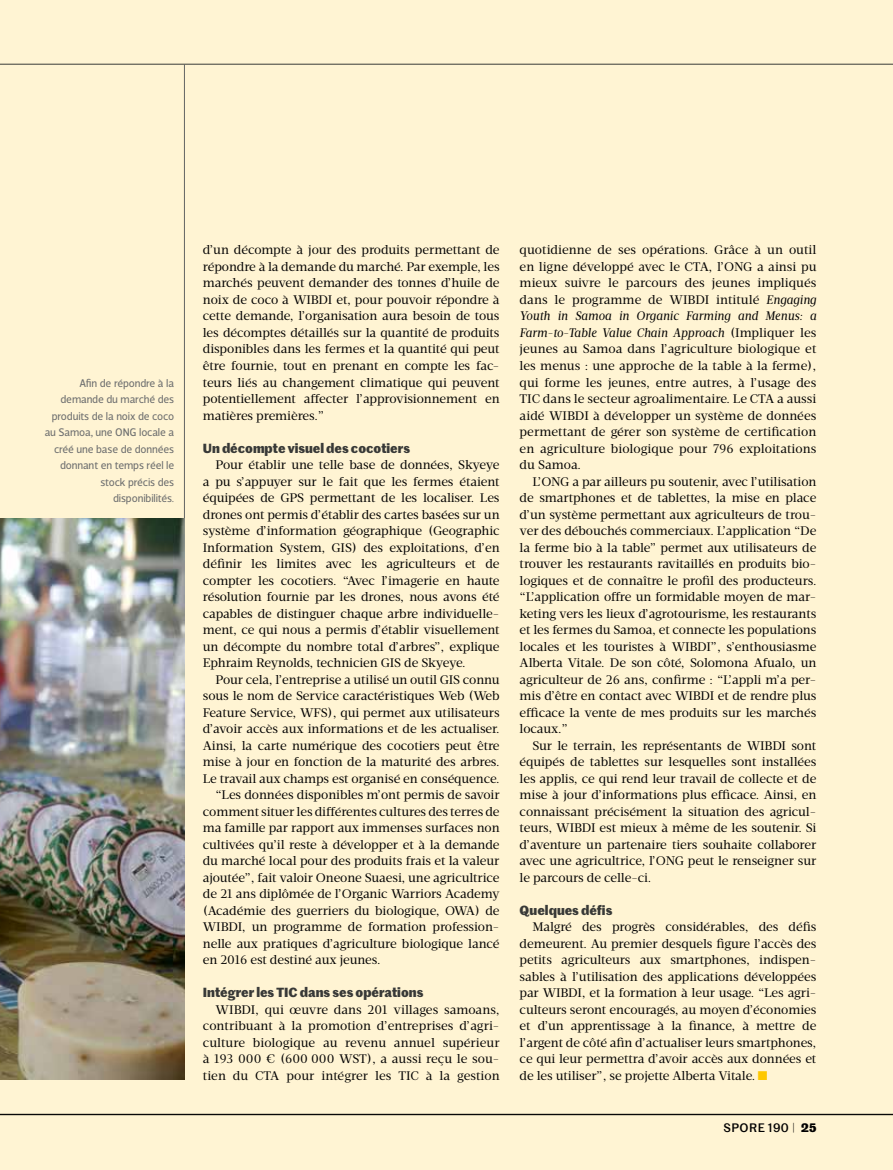
<style>
.page{position:relative;width:893px;height:1170px;background:#fff}
.page>*{position:absolute;margin:0;border:0;box-sizing:border-box;transform-origin:0 0}
.t1{font:700 12.9px "Marr Sans";color:#383937}
.t2{font:12.75px/16.5px "Velino Text";letter-spacing:-.005em;color:#000;text-align:justify}
.t3{font:500 12px "Marr Sans";letter-spacing:.035em;color:#000}
.t4{font:11.25px/16.5px "Velino Sans";letter-spacing:-.01em;color:#6f7070;text-align:right}
.s1{font-style:italic}
.s2{color:#fec800}
.s3{font-weight:300}
.s4{font-weight:700}
</style>
<div class="page">
<div style="left:0;top:0;width:893px;height:1169px;background:#fff4d3"></div>
<hr style="left:0;top:64px;width:893px;height:1px;background:#383937">
<hr style="left:0;top:1113px;width:893px;height:1px;background:#000">
<hr style="left:184px;top:64px;width:1px;height:1015px;background:#626463">
<img style="left:0;top:519px;width:185px;height:560px">
<hr style="left:0;top:1114px;width:893px;height:1px;background:#000">
<p class="t4" style="left:45px;top:374px;width:131px">Afin de répondre à la demande du marché des produits de la noix de coco au Samoa, une ONG locale a créé une base de données donnant en temps réel le stock précis des disponibilités.</p>
<p class="t2" style="left:203px;top:242px;width:298px">d’un décompte à jour des produits permettant de répondre à la demande du marché. Par exemple, les marchés peuvent demander des tonnes d’huile de noix de coco à WIBDI et, pour pouvoir répondre à cette demande, l’organisation aura besoin de tous les décomptes détaillés sur la quantité de produits disponibles dans les fermes et la quantité qui peut être fournie, tout en prenant en compte les fac&shy;teurs liés au changement climatique qui peuvent potentiellement affecter l’approvisionnement en matières premières.”</p>
<p class="t1" style="left:203px;top:438px;width:209px">Un décompte visuel des cocotiers</p>
<p class="t2" style="left:203px;top:456px;width:298px;text-indent:13px">Pour établir une telle base de données, Skyeye a pu s’appuyer sur le fait que les fermes étaient équipées de GPS permettant de les localiser. Les drones ont permis d’établir des cartes basées sur un système d’information géographique (Geographic Information System, GIS) des exploitations, d’en définir les limites avec les agriculteurs et de compter les cocotiers. “Avec l’imagerie en haute résolution fournie par les drones, nous avons été capables de distinguer chaque arbre individuelle&shy;ment, ce qui nous a permis d’établir visuellement un décompte du nombre total d’arbres”, explique Ephraim Reynolds, technicien GIS de Skyeye.</p>
<p class="t2" style="left:216px;top:671px;width:286px">Pour cela, l’entreprise a utilisé un outil GIS connu</p>
<p class="t2" style="left:203px;top:687px;width:298px">sous le nom de Service caractéristiques Web (Web</p>
<p class="t2" style="left:203px;top:704px;width:298px">Feature Service, WFS), qui permet aux utilisateurs</p>
<p class="t2" style="left:203px;top:720px;width:298px">d’avoir accès aux informations et de les actualiser.</p>
<p class="t2" style="left:203px;top:737px;width:298px">Ainsi, la carte numérique des cocotiers peut être</p>
<p class="t2" style="left:203px;top:753px;width:298px">mise à jour en fonction de la maturité des arbres.</p>
<p class="t2" style="left:203px;top:770px;width:298px">Le travail aux champs est organisé en conséquence.</p>
<p class="t2" style="left:216px;top:786px;width:285px">“Les données disponibles m’ont permis de savoir</p>
<p class="t2" style="left:203px;top:803px;width:298px">comment situer les différentes cultures des terres de</p>
<p class="t2" style="left:203px;top:819px;width:298px">ma famille par rapport aux immenses surfaces non</p>
<p class="t2" style="left:203px;top:836px;width:298px">cultivées qu’il reste à développer et à la demande</p>
<p class="t2" style="left:203px;top:852px;width:298px">du marché local pour des produits frais et la valeur</p>
<p class="t2" style="left:203px;top:869px;width:298px">ajoutée”, fait valoir Oneone Suaesi, une agricultrice</p>
<p class="t2" style="left:203px;top:885px;width:298px">de 21 ans diplômée de l’Organic Warriors Academy</p>
<p class="t2" style="left:203px;top:902px;width:298px">(Académie des guerriers du biologique, OWA) de</p>
<p class="t2" style="left:203px;top:918px;width:298px">WIBDI, un programme de formation profession-</p>
<p class="t2" style="left:203px;top:935px;width:298px">nelle aux pratiques d’agriculture biologique lancé</p>
<p class="t2" style="left:203px;top:951px;width:179px">en 2016 est destiné aux jeunes.</p>
<p class="t1" style="left:203px;top:982px;width:222px">Intégrer les TIC dans ses opérations</p>
<p class="t2" style="left:203px;top:1001px;width:298px;text-indent:13px">WIBDI, qui œuvre dans 201 villages samoans, contribuant à la promotion d’entreprises d’agri&shy;culture biologique au revenu annuel supérieur à 193 000 € (600 000 WST), a aussi reçu le sou&shy;tien du CTA pour intégrer les TIC à la gestion</p>
<p class="t2" style="left:520px;top:242px;width:298px">quotidienne de ses opérations. Grâce à un outil en ligne développé avec le CTA, l’ONG a ainsi pu mieux suivre le parcours des jeunes impliqués dans le programme de WIBDI intitulé <span class="s1">Engaging Youth in Samoa in Organic Farming and Menus: a Farm-to-Table Value Chain Approach</span> (Impliquer les jeunes au Samoa dans l’agriculture biologique et les menus : une approche de la table à la ferme), qui forme les jeunes, entre autres, à l’usage des TIC dans le secteur agroalimentaire. Le CTA a aussi aidé WIBDI à développer un système de données permettant de gérer son système de certification en agriculture biologique pour 796 exploitations du Samoa.</p>
<p class="t2" style="left:520px;top:473px;width:298px;text-indent:13px">L’ONG a par ailleurs pu soutenir, avec l’utilisation de smartphones et de tablettes, la mise en place d’un système permettant aux agriculteurs de trou&shy;ver des débouchés commerciaux. L’application “De la ferme bio à la table” permet aux utilisateurs de trouver les restaurants ravitaillés en produits bio&shy;logiques et de connaître le profil des producteurs. “L’application offre un formidable moyen de mar&shy;keting vers les lieux d’agrotourisme, les restaurants et les fermes du Samoa, et connecte les populations locales et les touristes à WIBDI”, s’enthousiasme Alberta Vitale. De son côté, Solomona Afualo, un agriculteur de 26 ans, confirme : “L’appli m’a per&shy;mis d’être en contact avec WIBDI et de rendre plus efficace la vente de mes produits sur les marchés locaux.”</p>
<p class="t2" style="left:520px;top:737px;width:298px;text-indent:13px">Sur le terrain, les représentants de WIBDI sont équipés de tablettes sur lesquelles sont installées les applis, ce qui rend leur travail de collecte et de mise à jour d’informations plus efficace. Ainsi, en connaissant précisément la situation des agricul&shy;teurs, WIBDI est mieux à même de les soutenir. Si d’aventure un partenaire tiers souhaite collaborer avec une agricultrice, l’ONG peut le renseigner sur le parcours de celle-ci.</p>
<p class="t1" style="left:520px;top:900px;width:94px">Quelques défis</p>
<p class="t2" style="left:520px;top:918px;width:298px;text-indent:13px">Malgré des progrès considérables, des défis demeurent. Au premier desquels figure l’accès des petits agriculteurs aux smartphones, indispen&shy;sables à l’utilisation des applications développées par WIBDI, et la formation à leur usage. “Les agri&shy;culteurs seront encouragés, au moyen d’économies et d’un apprentissage à la finance, à mettre de l’argent de côté afin d’actualiser leurs smartphones, ce qui leur permettra d’avoir accès aux données et de les utiliser”, se projette Alberta Vitale. <span class="s2">■</span></p>
<p class="t3" style="left:723px;top:1118px;width:95px">SPORE 190 <span class="s3">|</span> <span class="s4">25</span></p>
</div>
